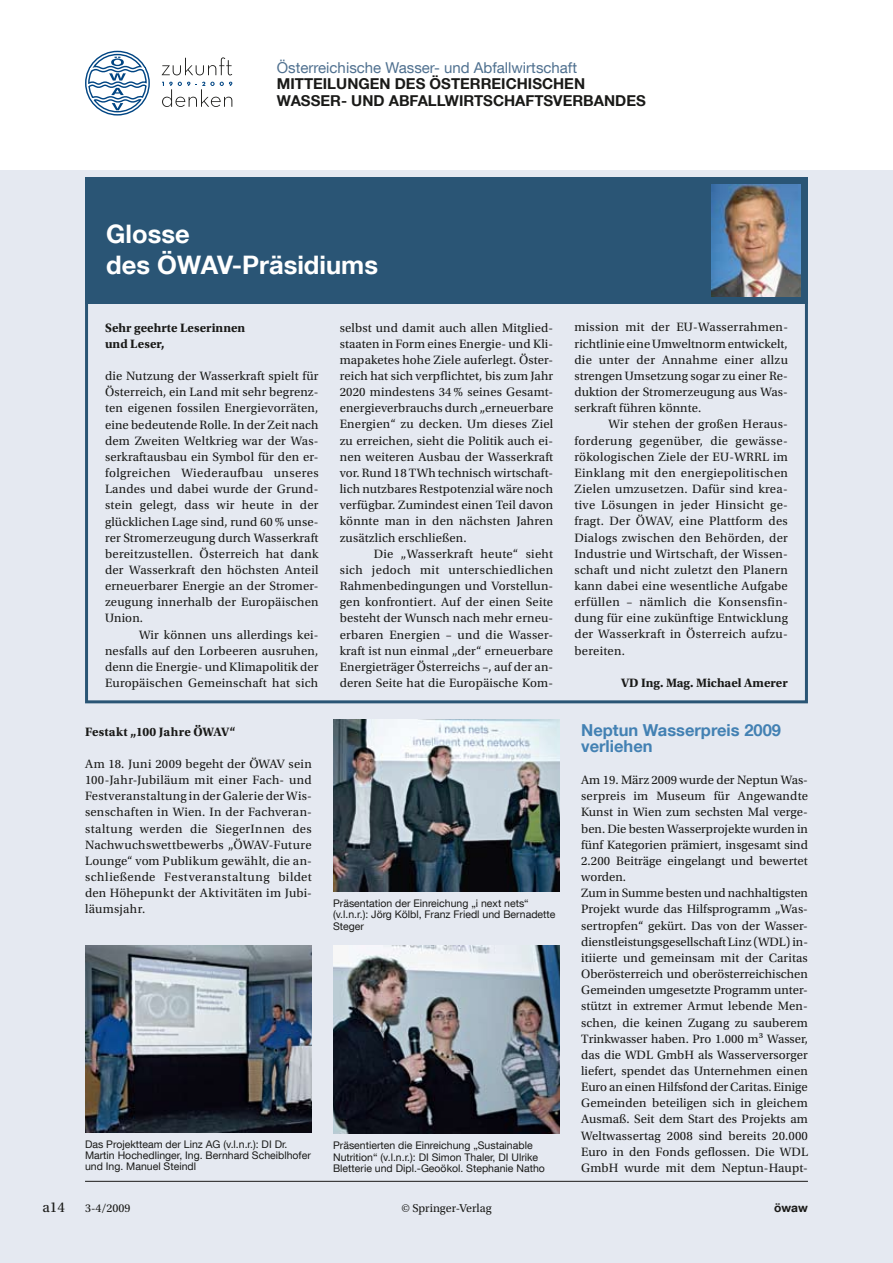
<style>
.page{position:relative;width:893px;height:1263px;background:#fff}
.page>*{position:absolute;margin:0;border:0;box-sizing:border-box;transform-origin:0 0}
.t1{font:700 25.5px/30.6px "Helvetica Neue LT Com";color:#fff}
.t2{font:700 16.5px/16.2px "Helvetica Neue LT Com";color:#4381b3}
.t3{font:700 15px/16.5px "Helvetica Neue LT Com";color:#1a1a18}
.t4{font:15px "Helvetica Neue LT Com";color:#4f708f}
.t5{font:15px "Utopia Std";color:#1a1a18}
.t6{font:12.75px/16.2px "Utopia Std";letter-spacing:.005em;color:#1a1a18;text-align:justify}
.t7{font:700 12.75px/16.2px "Utopia Std";color:#1a1a18}
.t8{font:12px "Utopia Std";color:#1a1a18}
.t9{font:700 12px "Helvetica Neue LT Com";color:#1a1a18}
.t10{font:10.5px/11.2px "Helvetica Neue LT Com";color:#1a1a18}
</style>
<div class="page">
<div style="left:0;top:170px;width:893px;height:1093px;background:#e5e9f1"></div>
<hr style="left:85px;top:1181px;width:723px;height:1px;background:#1a1a18">
<svg style="left:85px;top:51px;width:65px;height:65px"></svg>
<svg style="left:162px;top:57px;width:70px;height:18px"></svg>
<svg style="left:162px;top:82px;width:70px;height:25px"></svg>
<div style="left:85px;top:293px;width:723px;height:410px;border:3px solid #2a5575"></div>
<div style="left:85px;top:178px;width:723px;height:126px;background:#2a5575"></div>
<img style="left:711px;top:185px;width:90px;height:112px">
<img style="left:333px;top:946px;width:227px;height:187px">
<img style="left:333px;top:719px;width:227px;height:172px">
<img style="left:85px;top:946px;width:227px;height:186px">
<p class="t4" style="left:277px;top:58px;width:302px">Österreichische Wasser- und Abfallwirtschaft</p>
<p class="t3" style="left:277px;top:75px;width:370px">MITTEILUNGEN DES ÖSTERREICHISCHEN<br>WASSER- UND ABFALLWIRTSCHAFTSVERBANDES</p>
<h1 class="t1" style="left:106px;top:218px;width:273px">Glosse<br>des ÖWAV-Präsidiums</h1>
<p class="t7" style="left:105px;top:319px;width:142px">Sehr geehrte Leserinnen und Leser,</p>
<p class="t6" style="left:105px;top:368px;width:215px">die Nutzung der Wasserkraft spielt für Österreich, ein Land mit sehr begrenz&shy;ten eigenen fossilen Energievorräten, eine bedeutende Rolle. In der Zeit nach dem Zweiten Weltkrieg war der Was&shy;serkraftausbau ein Symbol für den er&shy;folgreichen Wiederaufbau unseres Landes und dabei wurde der Grund&shy;stein gelegt, dass wir heute in der glücklichen Lage sind, rund 60% unse&shy;rer Stromerzeugung durch Wasserkraft bereitzustellen. Österreich hat dank der Wasserkraft den höchsten Anteil erneuerbarer Energie an der Stromer&shy;zeugung innerhalb der Europäischen Union.</p>
<p class="t6" style="left:105px;top:627px;width:215px;text-indent:34px">Wir können uns allerdings kei&shy;nesfalls auf den Lorbeeren ausruhen, denn die Energie- und Klimapolitik der Europäischen Gemeinschaft hat sich</p>
<p class="t7" style="left:85px;top:723px;width:152px">Festakt „100 Jahre ÖWAV“</p>
<p class="t6" style="left:85px;top:756px;width:228px">Am 18. Juni 2009 begeht der ÖWAV sein 100-Jahr-Jubiläum mit einer Fach- und Festveranstaltung in der Galerie der Wis&shy;senschaften in Wien. In der Fachveran&shy;staltung werden die SiegerInnen des Nachwuchswettbewerbs „ÖWAV-Future Lounge“ vom Publikum gewählt, die an&shy;schließende Festveranstaltung bildet den Höhepunkt der Aktivitäten im Jubi&shy;läumsjahr.</p>
<p class="t6" style="left:340px;top:320px;width:215px">selbst und damit auch allen Mitglied&shy;staaten in Form eines Energie- und Kli&shy;mapaketes hohe Ziele auferlegt. Öster&shy;reich hat sich verpflichtet, bis zum Jahr 2020 mindestens 34% seines Gesamt&shy;energieverbrauchs durch „erneuerbare Energien“ zu decken. Um dieses Ziel zu erreichen, sieht die Politik auch ei&shy;nen weiteren Ausbau der Wasserkraft vor. Rund 18 TWh technisch wirtschaft&shy;lich nutzbares Restpotenzial wäre noch verfügbar. Zumindest einen Teil davon könnte man in den nächsten Jahren zusätzlich erschließen.</p>
<p class="t6" style="left:340px;top:546px;width:215px;text-indent:34px">Die „Wasserkraft heute“ sieht sich jedoch mit unterschiedlichen Rahmenbedingungen und Vorstellun&shy;gen konfrontiert. Auf der einen Seite besteht der Wunsch nach mehr erneu&shy;erbaren Energien – und die Wasser&shy;kraft ist nun einmal „der“ erneuerbare Energieträger Österreichs –, auf der an&shy;deren Seite hat die Europäische Kom-</p>
<p class="t10" style="left:333px;top:897px;width:224px">Präsentation der Einreichung „i next nets“ (v.l.n.r.): Jörg Kölbl, Franz Friedl und Bernadette<br>Steger</p>
<p class="t10" style="left:85px;top:1138px;width:227px">Das Projektteam der Linz AG (v.l.n.r.): DI Dr.<br>Martin Hochedlinger, Ing. Bernhard Scheiblhofer und Ing. Manuel Steindl</p>
<p class="t10" style="left:333px;top:1140px;width:213px">Präsentierten die Einreichung „Sustainable<br>Nutrition“ (v.l.n.r.): DI Simon Thaler, DI Ulrike<br>Bletterie und Dipl.-Geoökol. Stephanie Natho</p>
<p class="t6" style="left:574px;top:319px;width:215px">mission mit der EU-Wasserrahmen&shy;richtlinie eine Umweltnorm entwickelt, die unter der Annahme einer allzu strengen Umsetzung sogar zu einer Re&shy;duktion der Stromerzeugung aus Was&shy;serkraft führen könnte.</p>
<p class="t6" style="left:574px;top:416px;width:215px;text-indent:34px">Wir stehen der großen Heraus&shy;forderung gegenüber, die gewässe&shy;rökologischen Ziele der EU-WRRL im Einklang mit den energiepolitischen Zielen umzusetzen. Dafür sind krea&shy;tive Lösungen in jeder Hinsicht ge&shy;fragt. Der ÖWAV, eine Plattform des Dialogs zwischen den Behörden, der Industrie und Wirtschaft, der Wissen&shy;schaft und nicht zuletzt den Planern kann dabei eine wesentliche Aufgabe erfüllen – nämlich die Konsensfin&shy;dung für eine zukünftige Entwicklung der Wasserkraft in Österreich aufzu&shy;bereiten.</p>
<p class="t7" style="left:621px;top:675px;width:168px">VD Ing. Mag. Michael Amerer</p>
<p class="t2" style="left:581px;top:721px;width:201px">Neptun Wasserpreis 2009 verliehen</p>
<p class="t6" style="left:581px;top:772px;width:228px;text-align:left">Am 19. März 2009 wurde der Neptun Was&shy;serpreis im Museum für Angewandte Kunst in Wien zum sechsten Mal verge&shy;ben. Die besten Wasserprojekte wurden in fünf Kategorien prämiert, insgesamt sind 2.200 Beiträge eingelangt und bewertet worden.<br>Zum in Summe besten und nachhaltigsten Projekt wurde das Hilfsprogramm „Was&shy;sertropfen“ gekürt. Das von der Wasser&shy;dienstleistungsgesellschaft Linz (WDL) in&shy;itiierte und gemeinsam mit der Caritas Oberösterreich und oberösterreichischen Gemeinden umgesetzte Programm unter&shy;stützt in extremer Armut lebende Men&shy;schen, die keinen Zugang zu sauberem Trinkwasser haben. Pro 1.000 m³ Wasser, das die WDL GmbH als Wasserversorger liefert, spendet das Unternehmen einen Euro an einen Hilfsfond der Caritas. Einige Gemeinden beteiligen sich in gleichem Ausmaß. Seit dem Start des Projekts am Weltwassertag 2008 sind bereits 20.000<br>Euro in den Fonds geflossen. Die WDL GmbH wurde mit dem Neptun-Haupt-</p>
<p class="t5" style="left:43px;top:1199px;width:24px">a14</p>
<p class="t8" style="left:85px;top:1201px;width:47px">3-4/2009</p>
<p class="t8" style="left:401px;top:1201px;width:92px">© Springer-Verlag</p>
<p class="t9" style="left:774px;top:1200px;width:35px">öwaw</p>
</div>
